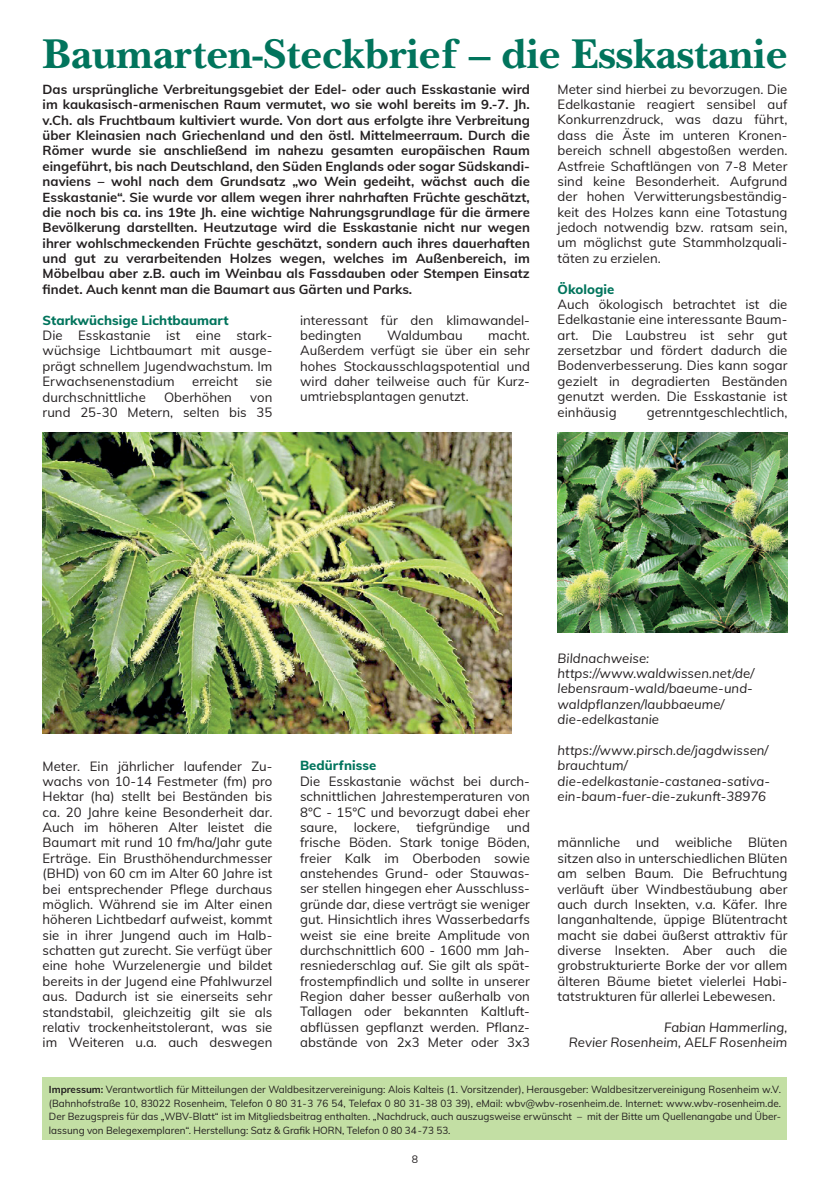
<style>
.page{position:relative;width:830px;height:1178px;background:#fff}
.page>*{position:absolute;margin:0;border:0;box-sizing:border-box;transform-origin:0 0}
.t1{font:700 43.5px "New Baskerville Std";color:#01745c}
.t2{font:13.2px/15.3px "Mulish";letter-spacing:.005em;color:#231f20;text-align:justify}
.t3{font:700 13.2px/15.3px "Mulish";letter-spacing:.005em;color:#231f20;text-align:justify}
.t4{font:italic 13.2px/15.3px "Mulish";letter-spacing:.005em;color:#231f20}
.t5{font:800 13.2px "Mulish";letter-spacing:.005em;color:#01745c}
.t6{font:10.5px "Mulish";color:#231f20}
.t7{font:10.2px/13.5px "Mulish";color:#231f20;text-align:justify}
.s1{font-weight:700}
</style>
<div class="page">
<div style="left:43px;top:1077px;width:744px;height:62px;background:#c3dfa4"></div>
<img style="left:43px;top:432px;width:468px;height:302px">
<img style="left:557px;top:432px;width:230px;height:200px">
<h1 class="t1" style="left:43px;top:37px;width:746px">Baumarten-Steckbrief – die Esskastanie</h1>
<p class="t3" style="left:43px;top:82px;width:488px">Das ursprüngliche Verbreitungsgebiet der Edel- oder auch Esskastanie wird im kaukasisch-armenischen Raum vermutet, wo sie wohl bereits im 9.-7. Jh. v.Ch. als Fruchtbaum kultiviert wurde. Von dort aus erfolgte ihre Verbreitung über Kleinasien nach Griechenland und den östl. Mittelmeerraum. Durch die Römer wurde sie anschließend im nahezu gesamten europäischen Raum eingeführt, bis nach Deutschland, den Süden Englands oder sogar Südskandi&shy;naviens – wohl nach dem Grundsatz „wo Wein gedeiht, wächst auch die Esskastanie“. Sie wurde vor allem wegen ihrer nahrhaften Früchte geschätzt, die noch bis ca. ins 19te Jh. eine wichtige Nahrungsgrundlage für die ärmere Bevölkerung darstellten. Heutzutage wird die Esskastanie nicht nur wegen ihrer wohlschmeckenden Früchte geschätzt, sondern auch ihres dauerhaften und gut zu verarbeitenden Holzes wegen, welches im Außenbereich, im Möbelbau aber z.B. auch im Weinbau als Fassdauben oder Stempen Einsatz findet. Auch kennt man die Baumart aus Gärten und Parks.</p>
<p class="t5" style="left:43px;top:312px;width:188px">Starkwüchsige Lichtbaumart</p>
<p class="t2" style="left:43px;top:328px;width:231px">Die Esskastanie ist eine stark&shy;wüchsige Lichtbaumart mit ausge&shy;prägt schnellem Jugendwachstum. Im Erwachsenenstadium</p>
<p class="t2" style="left:192px;top:374px;width:47px">erreicht</p>
<p class="t2" style="left:255px;top:374px;width:18px">sie</p>
<p class="t2" style="left:43px;top:389px;width:105px">durchschnittliche</p>
<p class="t2" style="left:164px;top:389px;width:69px">Oberhöhen</p>
<p class="t2" style="left:43px;top:389px;width:231px;text-align:right">von<br>rund 25-30 Metern, selten bis 35</p>
<p class="t2" style="left:300px;top:312px;width:231px">interessant für den klimawandel&shy;bedingten</p>
<p class="t2" style="left:300px;top:328px;width:231px;text-indent:188px">macht.<br>Außerdem verfügt sie über ein sehr hohes Stockausschlagspotential und wird daher teilweise auch für Kurz&shy;umtriebsplantagen genutzt.</p>
<p class="t2" style="left:387px;top:328px;width:77px">Waldumbau</p>
<p class="t2" style="left:557px;top:82px;width:231px">Meter sind hierbei zu bevorzugen. Die Edelkastanie reagiert sensibel auf Konkurrenzdruck, was dazu führt, dass die Äste im unteren Kronen&shy;bereich schnell abgestoßen werden.<br>Astfreie Schaftlängen von 7-8 Meter sind keine Besonderheit. Aufgrund der hohen Verwitterungsbeständig&shy;keit des Holzes kann eine Totastung jedoch notwendig bzw. ratsam sein, um möglichst gute Stammholzquali&shy;täten zu erzielen.</p>
<p class="t5" style="left:557px;top:281px;width:58px">Ökologie</p>
<p class="t2" style="left:557px;top:297px;width:231px">Auch ökologisch betrachtet ist die Edelkastanie eine interessante Baum&shy;art. Die Laubstreu ist sehr gut zersetzbar und fördert dadurch die Bodenverbesserung. Dies kann sogar gezielt in degradierten Beständen genutzt werden. Die Esskastanie ist einhäusig</p>
<p class="t2" style="left:646px;top:404px;width:142px">getrenntgeschlechtlich,</p>
<p class="t2" style="left:43px;top:758px;width:231px">Meter. Ein jährlicher laufender Zu&shy;wachs von 10-14 Festmeter (fm) pro Hektar (ha) stellt bei Beständen bis ca. 20 Jahre keine Besonderheit dar.<br>Auch im höheren Alter leistet die Baumart mit rund 10 fm/ha/Jahr gute Erträge. Ein Brusthöhendurchmesser (BHD) von 60 cm im Alter 60 Jahre ist bei entsprechender Pflege durchaus möglich. Während sie im Alter einen höheren Lichtbedarf aufweist, kommt sie in ihrer Jungend auch im Halb&shy;schatten gut zurecht. Sie verfügt über eine hohe Wurzelenergie und bildet bereits in der Jugend eine Pfahlwurzel aus. Dadurch ist sie einerseits sehr standstabil, gleichzeitig gilt sie als relativ trockenheitstolerant, was sie im Weiteren u.a. auch deswegen</p>
<p class="t5" style="left:300px;top:758px;width:78px">Bedürfnisse</p>
<p class="t2" style="left:300px;top:774px;width:231px">Die Esskastanie wächst bei durch&shy;schnittlichen Jahrestemperaturen von 8°C - 15°C und bevorzugt dabei eher saure,</p>
<p class="t2" style="left:353px;top:820px;width:47px">lockere,</p>
<p class="t2" style="left:416px;top:820px;width:75px">tiefgründige</p>
<p class="t2" style="left:300px;top:820px;width:231px;text-indent:206px">und frische Böden. Stark tonige Böden, freier Kalk im Oberboden sowie anstehendes Grund- oder Stauwas&shy;ser stellen hingegen eher Ausschluss&shy;gründe dar, diese verträgt sie weniger gut. Hinsichtlich ihres Wasserbedarfs weist sie eine breite Amplitude von durchschnittlich 600 - 1600 mm Jah&shy;resniederschlag auf. Sie gilt als spät&shy;frostempfindlich und sollte in unserer Region daher besser außerhalb von Tallagen oder bekannten Kaltluft&shy;abflüssen gepflanzt werden. Pflanz&shy;abstände von 2x3 Meter oder 3x3</p>
<p class="t4" style="left:557px;top:650px;width:198px">Bildnachweise: https://www.waldwissen.net/de/ lebensraum-wald/baeume-und&shy;waldpflanzen/laubbaeume/ die-edelkastanie</p>
<p class="t4" style="left:557px;top:743px;width:214px">https://www.pirsch.de/jagdwissen/ brauchtum/ die-edelkastanie-castanea-sativa&shy;ein-baum-fuer-die-zukunft-38976</p>
<p class="t2" style="left:557px;top:835px;width:231px">männliche und weibliche Blüten sitzen also in unterschiedlichen Blüten am selben Baum. Die Befruchtung verläuft über Windbestäubung aber auch durch Insekten, v.a. Käfer. Ihre langanhaltende, üppige Blütentracht macht sie dabei äußerst attraktiv für diverse Insekten. Aber auch die grobstrukturierte Borke der vor allem älteren Bäume bietet vielerlei Habi - t atstrukturen für allerlei Lebewesen.</p>
<p class="t4" style="left:568px;top:1020px;width:220px;text-align:right">Fabian Hammerling,<br>Revier Rosenheim, AELF Rosenheim</p>
<p class="t7" style="left:49px;top:1083px;width:733px"><span class="s1">Impressum:</span> Verantwortlich für Mitteilungen der Waldbesitzervereinigung: Alois Kalteis (1. Vorsitzender), Herausgeber: Waldbesitzervereinigung Rosenheim w.V. (Bahnhofstraße 10, 83022 Rosenheim, Telefon 0 80 31-3 76 54, Telefax 0 80 31-38 03 39), eMail: wbv@wbv-rosenheim.de. Internet: www.wbv-rosenheim.de.<br>Der Bezugspreis für das „WBV-Blatt“ ist im Mitgliedsbeitrag enthalten. „Nachdruck, auch auszugsweise erwünscht – mit der Bitte um Quellenangabe und Über&shy;lassung von Belegexemplaren“. Herstellung: Satz &amp; Grafik HORN, Telefon 0 80 34-73 53.</p>
<p class="t6" style="left:411px;top:1153px;width:8px">8</p>
</div>
